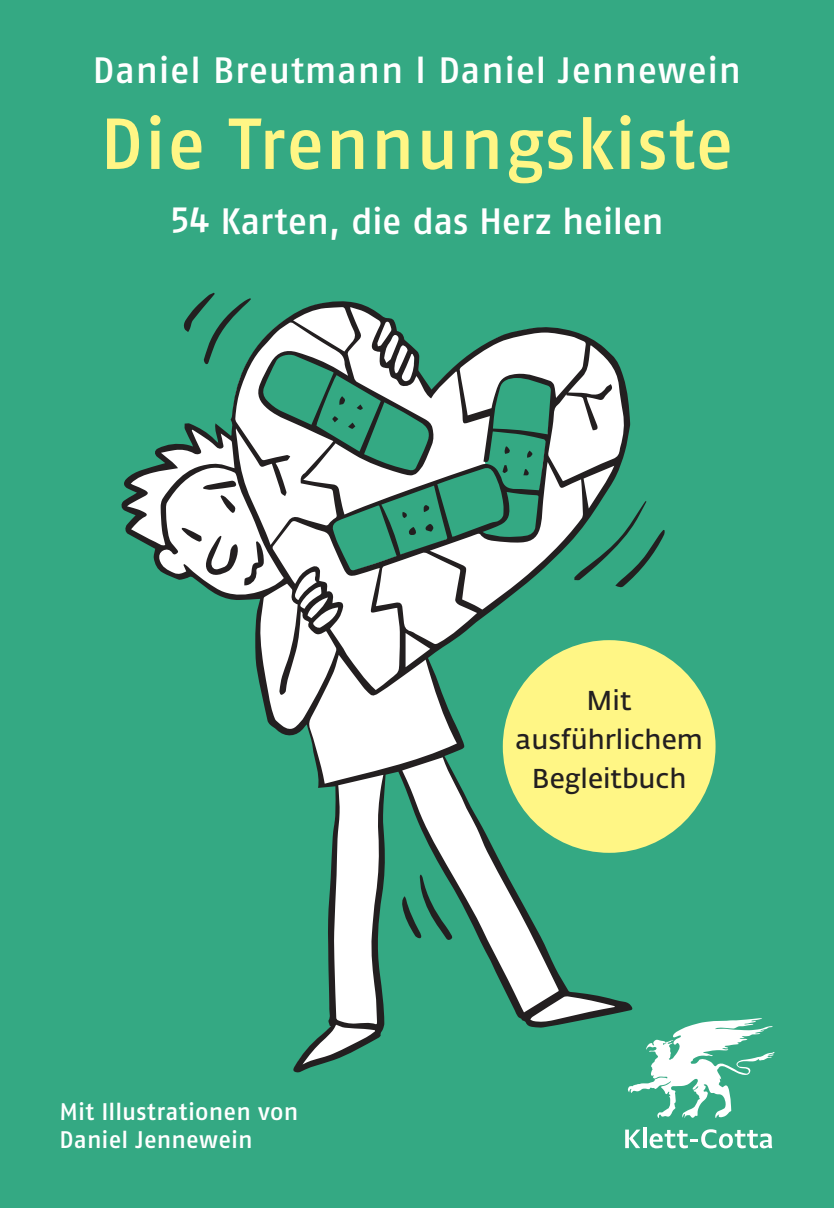
<style>
.page{position:relative;width:834px;height:1208px;background:#fff}
.page>*{position:absolute;margin:0;border:0;box-sizing:border-box;transform-origin:0 0}
.t1{font:500 72px "Fago No";letter-spacing:.015em;color:#fff685}
.t2{font:500 36.6px "Fago No";letter-spacing:.015em;color:#fff}
.t3{font:500 36.6px "Fago No";letter-spacing:-.015em;color:#fff}
.t4{font:600 27px/39px "Fedra Sans Alt Std";color:#231f20;text-align:center}
.t5{font:500 24px/28.8px "Fago No";letter-spacing:.005em;color:#fff}
</style>
<div class="page">
<div style="left:0;top:0;width:833px;height:1208px;background:#34a983"></div>
<svg style="left:627px;top:1018px;width:147px;height:100px"></svg>
<svg style="left:625px;top:1129px;width:15px;height:19px"></svg>
<svg style="left:643px;top:1127px;width:3px;height:21px"></svg>
<svg style="left:649px;top:1129px;width:123px;height:19px"></svg>
<svg style="left:121px;top:301px;width:511px;height:771px"></svg>
<svg style="left:574px;top:501px;width:90px;height:87px"></svg>
<svg style="left:183px;top:293px;width:68px;height:72px"></svg>
<svg style="left:401px;top:874px;width:52px;height:66px"></svg>
<svg style="left:502px;top:465px;width:5px;height:8px"></svg>
<svg style="left:504px;top:446px;width:6px;height:8px"></svg>
<svg style="left:527px;top:450px;width:5px;height:8px"></svg>
<svg style="left:523px;top:469px;width:7px;height:7px"></svg>
<svg style="left:182px;top:528px;width:82px;height:57px;background:#c8cac9"></svg>
<svg style="left:203px;top:480px;width:33px;height:33px"></svg>
<svg style="left:339px;top:396px;width:6px;height:9px"></svg>
<svg style="left:348px;top:422px;width:7px;height:7px"></svg>
<svg style="left:332px;top:416px;width:6px;height:6px"></svg>
<svg style="left:356px;top:404px;width:7px;height:6px"></svg>
<svg style="left:425px;top:523px;width:8px;height:8px"></svg>
<svg style="left:407px;top:527px;width:10px;height:8px"></svg>
<svg style="left:423px;top:505px;width:6px;height:7px"></svg>
<svg style="left:402px;top:512px;width:5px;height:6px"></svg>
<div style="left:502px;top:640px;width:213px;height:213px;background:#fff685;border-radius:50%"></div>
<h2 class="t2" style="left:93px;top:49px;width:649px">Daniel Breutmann l Daniel Jennewein</h2>
<h1 class="t1" style="left:100px;top:102px;width:634px">Die Trennungskiste</h1>
<h2 class="t3" style="left:170px;top:200px;width:495px">54 Karten, die das Herz heilen</h2>
<p class="t5" style="left:60px;top:1096px;width:240px">Mit Illustrationen von<br>Daniel Jennewein</p>
<p class="t4" style="left:515px;top:681px;width:189px">Mit ausführlichem<br>Begleitbuch</p>
</div>
